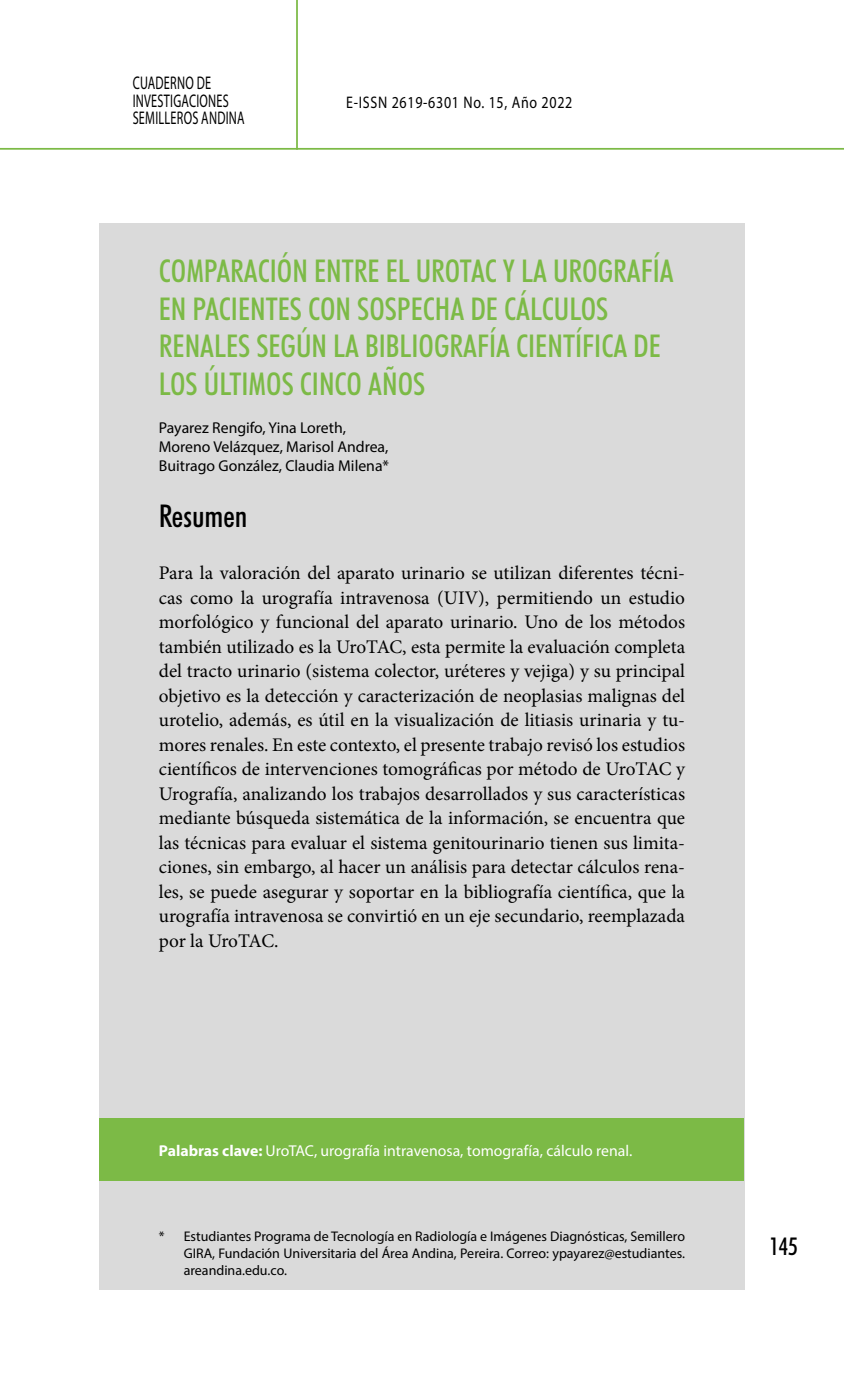
<style>
.page{position:relative;width:844px;height:1389px;background:#fff}
.page>*{position:absolute;margin:0;border:0;box-sizing:border-box;transform-origin:0 0}
.t1{font:500 condensed 31.5px/37.8px "Futura BT";color:#7cba46}
.t2{font:500 condensed 31.5px "Futura BT";color:#000}
.t3{font:500 condensed 24.5px "Futura BT";color:#000}
.t4{font:19.25px/24.5px "Minion Pro";color:#000;text-align:justify}
.t5{font:18.38px/17.5px "Myriad Pro";letter-spacing:.02em;color:#000;scale:.67 1}
.t6{font:16.8px "Myriad Pro";letter-spacing:.05em;color:#000;scale:.83 1}
.t7{font:15.75px/18.9px "Myriad Pro";color:#000}
.t8{font:15.75px "Myriad Pro";color:#fff}
.t9{font:14px/16.8px "Myriad Pro";color:#000;text-align:justify}
.s1{font-weight:700}
</style>
<div class="page">
<hr style="left:0;top:148px;width:843px;height:2px;background:#7cba46">
<hr style="left:296px;top:0;width:2px;height:150px;background:#7cba46">
<div style="left:99px;top:223px;width:645px;height:1067px;background:#dadada"></div>
<div style="left:99px;top:1118px;width:644px;height:63px;background:#7cba46"></div>
<p class="t5" style="left:133px;top:74px;width:169px">CUADERNO DE<br>INVESTIGACIONES<br>SEMILLEROS ANDINA</p>
<p class="t6" style="left:346px;top:92px;width:274px">E-ISSN 2619-6301 No. 15, Año 2022</p>
<h1 class="t1" style="left:159px;top:251px;width:516px">COMPARACIÓN ENTRE EL UROTAC Y LA UROGRAFÍA EN PACIENTES CON SOSPECHA DE CÁLCULOS RENALES SEGÚN LA BIBLIOGRAFÍA CIENTÍFICA DE LOS ÚLTIMOS CINCO AÑOS</h1>
<p class="t7" style="left:159px;top:418px;width:232px">Payarez Rengifo, Yina Loreth,<br>Moreno Velázquez, Marisol Andrea,<br>Buitrago González, Claudia Milena*</p>
<h1 class="t2" style="left:159px;top:496px;width:90px">Resumen</h1>
<p class="t4" style="left:159px;top:561px;width:527px">Para la valoración del aparato urinario se utilizan diferentes técni&shy;cas como la urografía intravenosa (UIV), permitiendo un estudio morfológico y funcional del aparato urinario. Uno de los métodos también utilizado es la UroTAC, esta permite la evaluación completa del tracto urinario (sistema colector, uréteres y vejiga) y su principal objetivo es la detección y caracterización de neoplasias malignas del urotelio, además, es útil en la visualización de litiasis urinaria y tu&shy;mores renales. En este contexto, el presente trabajo revisó los estudios científicos de intervenciones tomográficas por método de UroTAC y Urografía, analizando los trabajos desarrollados y sus características mediante búsqueda sistemática de la información, se encuentra que las técnicas para evaluar el sistema genitourinario tienen sus limita&shy;ciones, sin embargo, al hacer un análisis para detectar cálculos rena&shy;les, se puede asegurar y soportar en la bibliografía científica, que la urografía intravenosa se convirtió en un eje secundario, reemplazada por la UroTAC.</p>
<p class="t8" style="left:159px;top:1141px;width:475px"><span class="s1">Palabras clave:</span> UroTAC, urografía intravenosa, tomografía, cálculo renal.</p>
<p class="t9" style="left:184px;top:1228px;width:503px;text-indent:-25px">* Estudiantes Programa de Tecnología en Radiología e Imágenes Diagnósticas, Semillero GIRA, Fundación Universitaria del Área Andina, Pereira. Correo: ypayarez@estudiantes. areandina.edu.co.</p>
<p class="t3" style="left:769px;top:1231px;width:30px">145</p>
</div>
